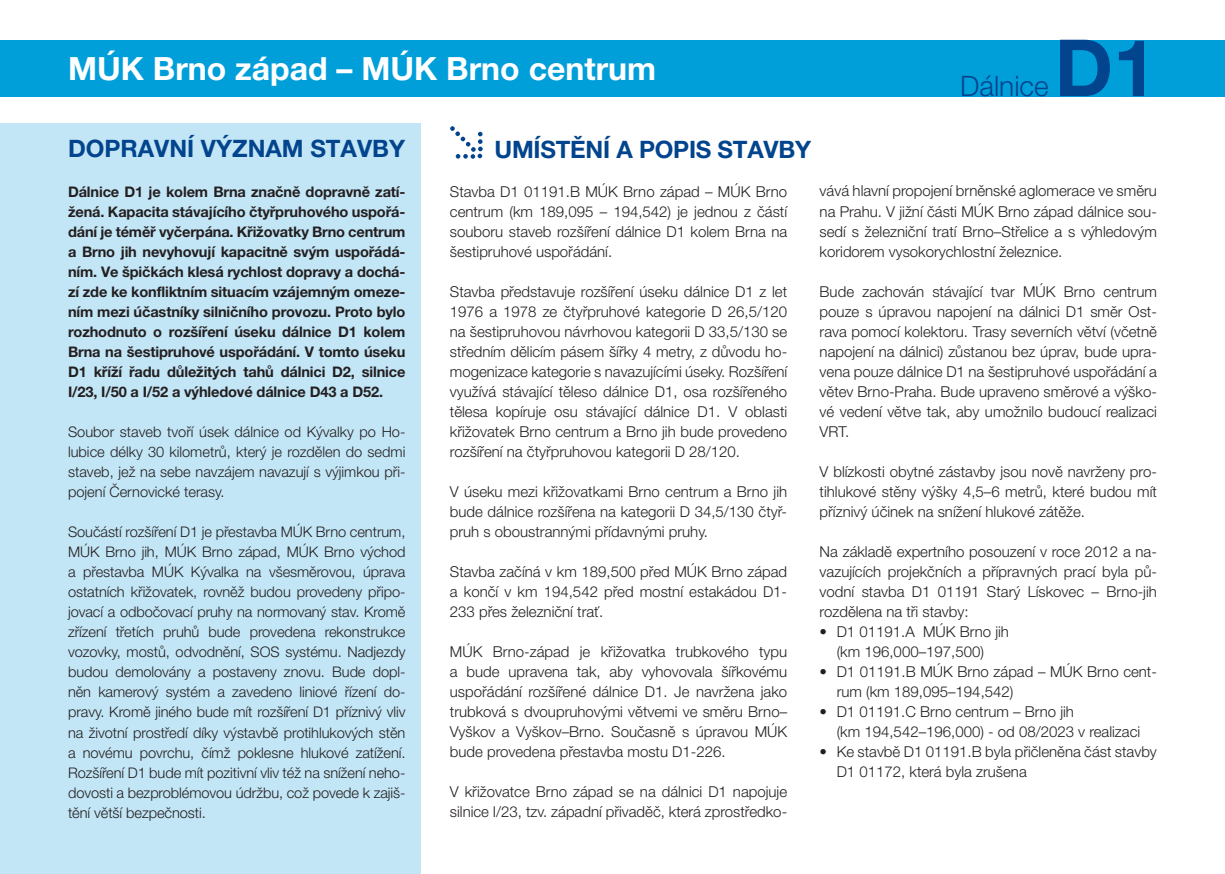
<style>
.page{position:relative;width:1225px;height:874px;background:#fff}
.page>*{position:absolute;margin:0;border:0;box-sizing:border-box;transform-origin:0 0}
.t1{font:700 78.8px "Helvetica Neue LT Pro";color:#02448d}
.t2{font:700 32px "Helvetica Neue LT Pro";color:#fff}
.t3{font:300 28.2px "Helvetica Neue LT Pro";color:#02448d}
.t4{font:700 24px "Helvetica Neue LT Pro";color:#02448d}
.t5{font:300 15px/20px "Helvetica Neue LT Pro";color:#231f20;text-align:justify}
.t6{font:300 14.6px/20px "Helvetica Neue LT Pro";color:#231f20;text-align:justify}
.t7{font:700 14.6px/20px "Helvetica Neue LT Pro";letter-spacing:-.01em;color:#231f20;text-align:justify}
</style>
<div class="page">
<div style="left:0;top:40px;width:1225px;height:56px;background:#009fda"></div>
<div style="left:0;top:123px;width:421px;height:750px;background:#c3e6f6"></div>
<svg style="left:450px;top:126px;width:33px;height:33px"></svg>
<h2 class="t2" style="left:68px;top:48px;width:589px">MÚK Brno západ – MÚK Brno centrum</h2>
<h3 class="t3" style="left:960px;top:69px;width:90px">Dálnice</h3>
<h1 class="t1" style="left:1054px;top:19px;width:104px">D1</h1>
<h3 class="t4" style="left:68px;top:133px;width:338px">DOPRAVNÍ VÝZNAM STAVBY</h3>
<p class="t7" style="left:68px;top:181px;width:339px">Dálnice D1 je kolem Brna značně dopravně zatí&shy;žená. Kapacita stávajícího čtyřpruhového uspořá&shy;dání je téměř vyčerpána. Křižovatky Brno centrum a Brno jih nevyhovují kapacitně svým uspořádá&shy;ním. Ve špičkách klesá rychlost dopravy a dochá&shy;zí zde ke konfliktním situacím vzájemným omeze&shy;ním mezi účastníky silničního provozu. Proto bylo rozhodnuto o rozšíření úseku dálnice D1 kolem Brna na šestipruhové uspořádání. V tomto úseku D1 kříží řadu důležitých tahů dálnici D2, silnice I/23, I/50 a I/52 a výhledové dálnice D43 a D52.</p>
<p class="t6" style="left:68px;top:421px;width:339px">Soubor staveb tvoří úsek dálnice od Kývalky po Ho&shy;lubice délky 30 kilometrů, který je rozdělen do sedmi staveb, jež na sebe navzájem navazují s výjimkou při&shy;pojení Černovické terasy.</p>
<p class="t6" style="left:68px;top:521px;width:339px">Součástí rozšíření D1 je přestavba MÚK Brno centrum, MÚK Brno jih, MÚK Brno západ, MÚK Brno východ a přestavba MÚK Kývalka na všesměrovou, úprava ostatních křižovatek, rovněž budou provedeny připo&shy;jovací a odbočovací pruhy na normovaný stav. Kromě zřízení třetích pruhů bude provedena rekonstrukce vozovky, mostů, odvodnění, SOS systému. Nadjezdy budou demolovány a postaveny znovu. Bude dopl&shy;něn kamerový systém a zavedeno liniové řízení do&shy;pravy. Kromě jiného bude mít rozšíření D1 příznivý vliv na životní prostředí díky výstavbě protihlukových stěn a novému povrchu, čímž poklesne hlukové zatížení.<br>Rozšíření D1 bude mít pozitivní vliv též na snížení neho&shy;dovosti a bezproblémovou údržbu, což povede k zajiš&shy;tění větší bezpečnosti.</p>
<h3 class="t4" style="left:494px;top:135px;width:318px">UMÍSTĚNÍ A POPIS STAVBY</h3>
<p class="t5" style="left:450px;top:181px;width:339px">Stavba D1 01191.B MÚK Brno západ – MÚK Brno centrum (km 189,095 – 194,542) je jednou z částí souboru staveb rozšíření dálnice D1 kolem Brna na šestipruhové uspořádání.</p>
<p class="t5" style="left:450px;top:281px;width:339px">Stavba představuje rozšíření úseku dálnice D1 z let 1976 a 1978 ze čtyřpruhové kategorie D 26,5/120 na šestipruhovou návrhovou kategorii D 33,5/130 se středním dělicím pásem šířky 4 metry, z důvodu ho&shy;mogenizace kategorie s navazujícími úseky. Rozšíření využívá stávající těleso dálnice D1, osa rozšířeného tělesa kopíruje osu stávající dálnice D1. V oblasti křižovatek Brno centrum a Brno jih bude provedeno rozšíření na čtyřpruhovou kategorii D 28/120.</p>
<p class="t5" style="left:450px;top:481px;width:339px">V úseku mezi křižovatkami Brno centrum a Brno jih bude dálnice rozšířena na kategorii D 34,5/130 čtyř&shy;pruh s oboustrannými přídavnými pruhy.</p>
<p class="t5" style="left:450px;top:561px;width:339px">Stavba začíná v km 189,500 před MÚK Brno západ a končí v km 194,542 před mostní estakádou D1- 233 přes železniční trať.</p>
<p class="t5" style="left:450px;top:641px;width:339px">MÚK Brno-západ je křižovatka trubkového typu a bude upravena tak, aby vyhovovala šířkovému uspořádání rozšířené dálnice D1. Je navržena jako trubková s dvoupruhovými větvemi ve směru Brno– Vyškov a Vyškov–Brno. Současně s úpravou MÚK bude provedena přestavba mostu D1-226.</p>
<p class="t5" style="left:450px;top:781px;width:339px">V křižovatce Brno západ se na dálnici D1 napojuje silnice I/23, tzv. západní přivaděč, která zprostředko-</p>
<p class="t5" style="left:819px;top:181px;width:339px">vává hlavní propojení brněnské aglomerace ve směru na Prahu. V jižní části MÚK Brno západ dálnice sou&shy;sedí s železniční tratí Brno–Střelice a s výhledovým koridorem vysokorychlostní železnice.</p>
<p class="t5" style="left:819px;top:281px;width:339px">Bude zachován stávající tvar MÚK Brno centrum pouze s úpravou napojení na dálnici D1 směr Ost&shy;rava pomocí kolektoru. Trasy severních větví (včetně napojení na dálnici) zůstanou bez úprav, bude upra&shy;vena pouze dálnice D1 na šestipruhové uspořádání a větev Brno-Praha. Bude upraveno směrové a výško&shy;vé vedení větve tak, aby umožnilo budoucí realizaci VRT.</p>
<p class="t5" style="left:819px;top:461px;width:339px">V blízkosti obytné zástavby jsou nově navrženy pro&shy;tihlukové stěny výšky 4,5–6 metrů, které budou mít příznivý účinek na snížení hlukové zátěže.</p>
<p class="t5" style="left:819px;top:541px;width:339px">Na základě expertního posouzení v roce 2012 a na&shy;vazujících projekčních a přípravných prací byla pů&shy;vodní stavba D1 01191 Starý Lískovec – Brno-jih rozdělena na tři stavby:</p>
<p class="t5" style="left:819px;top:621px;width:191px;text-align:center">• D1 01191.A MÚK Brno jih (km 196,000–197,500)</p>
<p class="t5" style="left:836px;top:661px;width:322px;text-indent:-17px">• D1 01191.B MÚK Brno západ – MÚK Brno cent&shy;rum (km 189,095–194,542)</p>
<p class="t5" style="left:836px;top:701px;width:305px;text-indent:-17px">• D1 01191.C Brno centrum – Brno jih<br>(km 194,542–196,000) - od 08/2023 v realizaci</p>
<p class="t5" style="left:836px;top:741px;width:322px;text-indent:-17px">• Ke stavbě D1 01191.B byla přičleněna část stavby<br>D1 01172, která byla zrušena</p>
</div>
